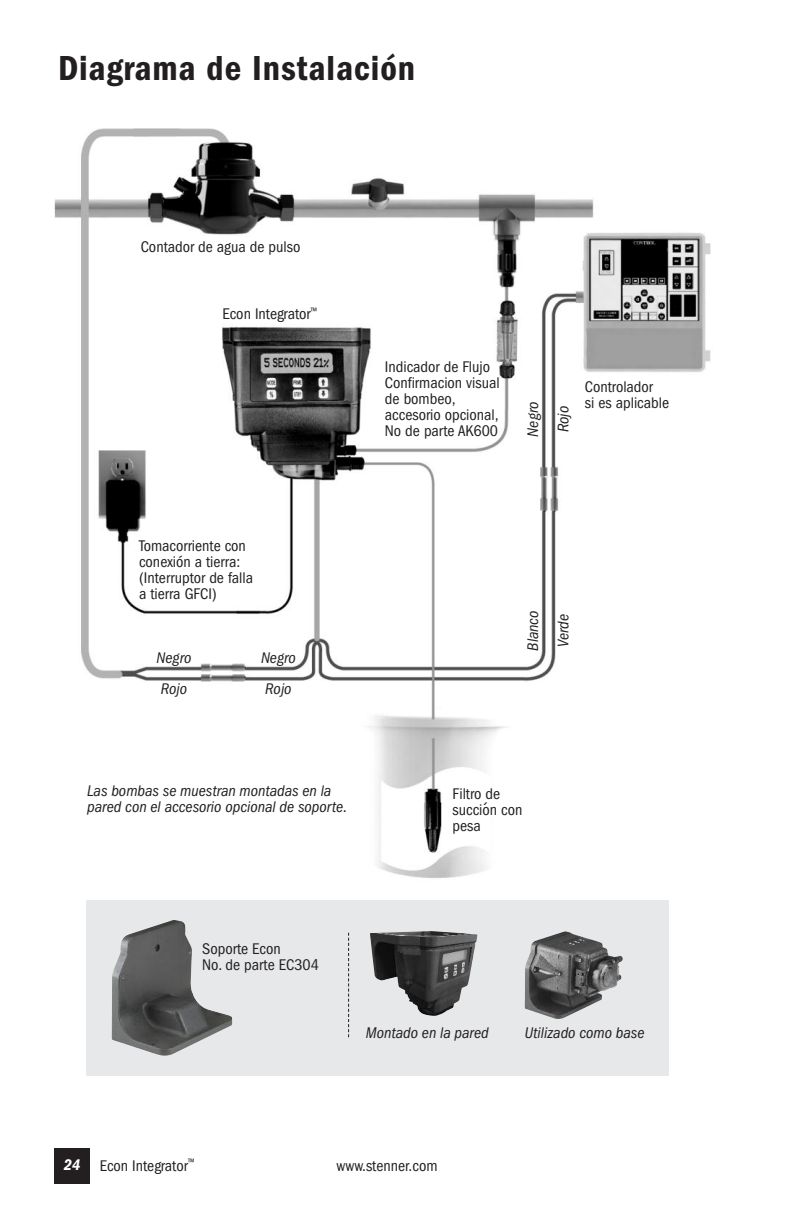
<style>
.page{position:relative;width:792px;height:1224px;background:#fff}
.page>*{position:absolute;margin:0;border:0;box-sizing:border-box;transform-origin:0 0}
.t1{font:600 condensed 36px "Franklin Gothic";letter-spacing:.025em;color:#231f20}
.t2{font:condensed 16px/16px "Franklin Gothic";color:#231f20}
.t3{font:italic condensed 16px/30.4px "Franklin Gothic";color:#231f20}
.s1{font-family:"Lucida Grande";font-stretch:normal}
.s2{font-weight:600;font-style:italic;color:#fff}
</style>
<div class="page">
<div style="left:54px;top:1148px;width:36px;height:36px;background:#231f20"></div>
<img style="left:54px;top:128px;width:657px;height:750px">
<div style="left:86px;top:900px;width:583px;height:176px;background:#e7e8e9"></div>
<img style="left:112px;top:920px;width:120px;height:136px">
<img style="left:525px;top:931px;width:98px;height:88px">
<img style="left:370px;top:931px;width:107px;height:85px">
<svg style="left:348px;top:933px;width:1px;height:104px"></svg>
<h1 class="t1" style="left:58px;top:56px;width:359px">Diagrama de Instalación</h1>
<p class="t2" style="left:141px;top:240px;width:161px">Contador de agua de pulso</p>
<p class="t2" style="left:222px;top:307px;width:96px">Econ Integrator<sup>™</sup></p>
<p class="t2" style="left:385px;top:360px;width:116px">Indicador de Flujo<br>Confirmacion visual de bombeo, accesorio opcional,<br>No de parte AK600</p>
<p class="t3" style="left:519px;top:437px;width:36px;rotate:-90deg">Negro<br>Rojo</p>
<p class="t2" style="left:585px;top:380px;width:86px">Controlador<br>si es aplicable</p>
<p class="t2" style="left:139px;top:539px;width:116px">Tomacorriente con conexión a tierra: (Interruptor de falla a tierra GFCI)</p>
<p class="t3" style="left:157px;top:644px;width:36px">Negro<br>Rojo</p>
<p class="t3" style="left:261px;top:644px;width:36px">Negro<br>Rojo</p>
<p class="t3" style="left:87px;top:784px;width:262px;line-height:16px">Las bombas se muestran montadas en la pared con el accesorio opcional de soporte.</p>
<p class="t3" style="left:519px;top:651px;width:42px;rotate:-90deg">Blanco<br>Verde</p>
<p class="t2" style="left:453px;top:787px;width:71px">Filtro de succio<span class="s1">́</span>n con pesa</p>
<p class="t2" style="left:202px;top:942px;width:118px">Soporte Econ<br>No. de parte EC304</p>
<p class="t3" style="left:366px;top:1019px;width:125px">Montado en la pared</p>
<p class="t3" style="left:525px;top:1019px;width:121px">Utilizado como base</p>
<p class="t2" style="left:64px;top:1159px;width:132px"><span class="s2">24</span> Econ Integrator<sup>™</sup></p>
<p class="t2" style="left:336px;top:1159px;width:103px">www.stenner.com</p>
</div>
